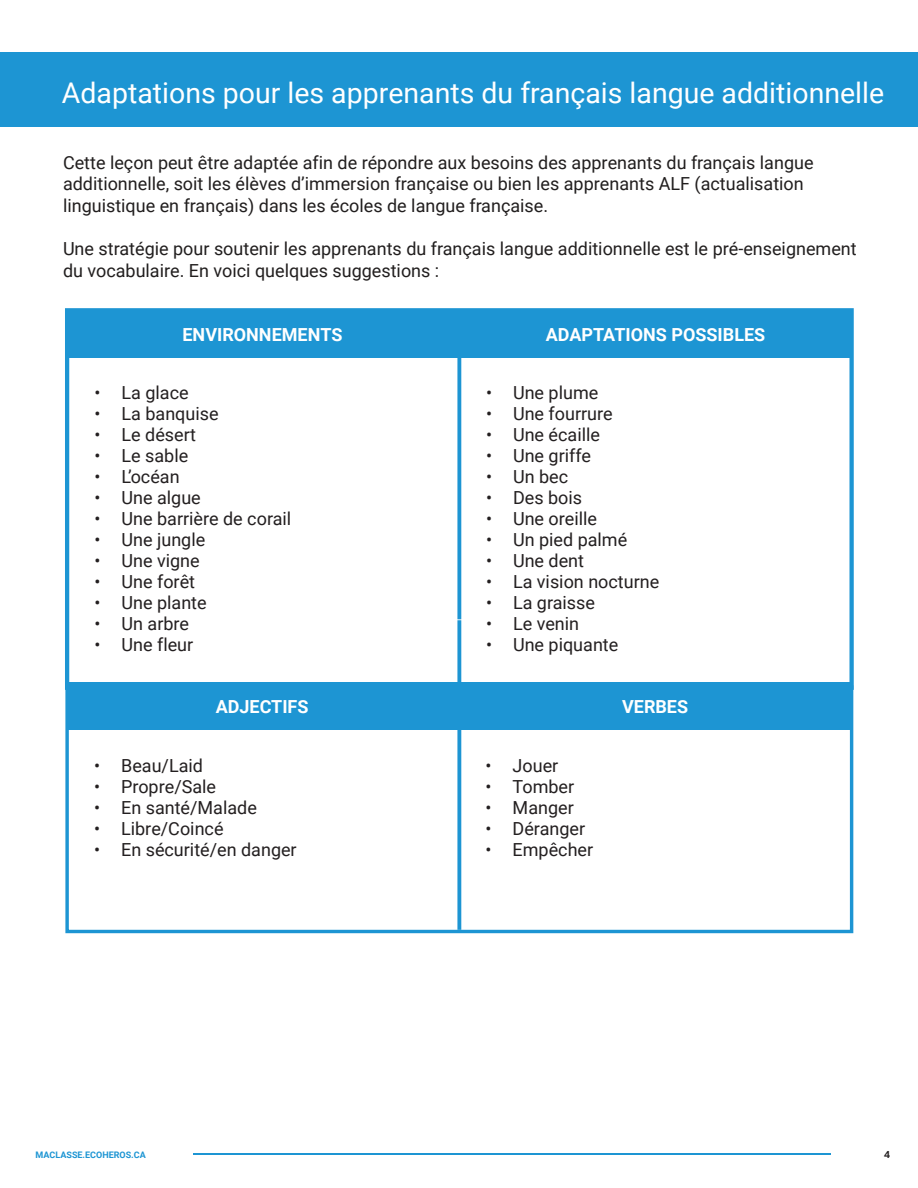
<style>
.page{position:relative;width:918px;height:1188px;background:#fff}
.page>*{position:absolute;margin:0;border:0;box-sizing:border-box;transform-origin:0 0}
.t1{font:28.5px "Roboto";color:#fff}
.t2{font:18px "Roboto";color:#231f20}
.t3{font:18px/21.6px "Roboto";color:#211e1e}
.t4{font:700 18px "Roboto";color:#fff}
.t5{font:700 9px "Roboto";color:#1d95d3}
</style>
<div class="page">
<hr style="left:194px;top:1154px;width:637px;height:1px;background:#1d95d3">
<svg style="left:457px;top:358px;width:4px;height:261px"></svg>
<div style="left:66px;top:310px;width:785px;height:48px;background:#1d95d3"></div>
<div style="left:65px;top:685px;width:788px;height:248px;border:3px solid #1d95d3"></div>
<svg style="left:457px;top:620px;width:4px;height:310px"></svg>
<div style="left:66px;top:682px;width:784px;height:48px;background:#1d95d3"></div>
<div style="left:0;top:52px;width:918px;height:76px;background:#1d95d3"></div>
<h1 class="t1" style="left:62px;top:73px;width:824px">Adaptations pour les apprenants du français langue additionnelle</h1>
<p class="t3" style="left:63px;top:151px;width:752px">Cette leçon peut être adaptée afin de répondre aux besoins des apprenants du français langue additionnelle, soit les élèves d’immersion française ou bien les apprenants ALF (actualisation linguistique en français) dans les écoles de langue française.</p>
<p class="t3" style="left:63px;top:237px;width:795px">Une stratégie pour soutenir les apprenants du français langue additionnelle est le pré-enseignement du vocabulaire. En voici quelques suggestions :</p>
<p class="t4" style="left:183px;top:322px;width:161px">ENVIRONNEMENTS</p>
<p class="t4" style="left:546px;top:322px;width:221px">ADAPTATIONS POSSIBLES</p>
<p class="t2" style="left:95px;top:380px;width:96px">• La glace</p>
<p class="t2" style="left:95px;top:401px;width:126px">• La banquise</p>
<p class="t2" style="left:95px;top:422px;width:103px">• Le désert</p>
<p class="t2" style="left:95px;top:443px;width:95px">• Le sable</p>
<p class="t2" style="left:95px;top:464px;width:87px">• L’océan</p>
<p class="t2" style="left:95px;top:485px;width:108px">• Une algue</p>
<p class="t2" style="left:95px;top:506px;width:198px">• Une barrière de corail</p>
<p class="t2" style="left:95px;top:527px;width:112px">• Une jungle</p>
<p class="t2" style="left:95px;top:548px;width:107px">• Une vigne</p>
<p class="t2" style="left:95px;top:569px;width:102px">• Une forêt</p>
<p class="t2" style="left:95px;top:590px;width:114px">• Une plante</p>
<p class="t2" style="left:95px;top:611px;width:96px">• Un arbre</p>
<p class="t2" style="left:95px;top:632px;width:100px">• Une fleur</p>
<p class="t2" style="left:486px;top:380px;width:114px">• Une plume</p>
<p class="t2" style="left:486px;top:401px;width:128px">• Une fourrure</p>
<p class="t2" style="left:486px;top:422px;width:116px">• Une écaille</p>
<p class="t2" style="left:486px;top:443px;width:107px">• Une griffe</p>
<p class="t2" style="left:486px;top:464px;width:84px">• Un bec</p>
<p class="t2" style="left:486px;top:485px;width:98px">• Des bois</p>
<p class="t2" style="left:486px;top:506px;width:113px">• Une oreille</p>
<p class="t2" style="left:486px;top:527px;width:143px">• Un pied palmé</p>
<p class="t2" style="left:486px;top:548px;width:100px">• Une dent</p>
<p class="t2" style="left:486px;top:569px;width:175px">• La vision nocturne</p>
<p class="t2" style="left:486px;top:590px;width:111px">• La graisse</p>
<p class="t2" style="left:486px;top:611px;width:95px">• Le venin</p>
<p class="t2" style="left:486px;top:632px;width:134px">• Une piquante</p>
<p class="t4" style="left:216px;top:694px;width:94px">ADJECTIFS</p>
<p class="t4" style="left:622px;top:694px;width:68px">VERBES</p>
<p class="t2" style="left:94px;top:753px;width:110px">• Beau/Laid</p>
<p class="t2" style="left:94px;top:774px;width:124px">• Propre/Sale</p>
<p class="t2" style="left:94px;top:795px;width:164px">• En santé/Malade</p>
<p class="t2" style="left:94px;top:816px;width:131px">• Libre/Coincé</p>
<p class="t2" style="left:94px;top:837px;width:204px">• En sécurité/en danger</p>
<p class="t2" style="left:486px;top:753px;width:74px">• Jouer</p>
<p class="t2" style="left:486px;top:774px;width:90px">• Tomber</p>
<p class="t2" style="left:486px;top:795px;width:90px">• Manger</p>
<p class="t2" style="left:486px;top:816px;width:101px">• Déranger</p>
<p class="t2" style="left:486px;top:837px;width:109px">• Empêcher</p>
<p class="t5" style="left:36px;top:1149px;width:112px">MACLASSE.ECOHEROS.CA</p>
<p class="t2" style="left:884px;top:1139px;width:8px">4</p>
</div>
